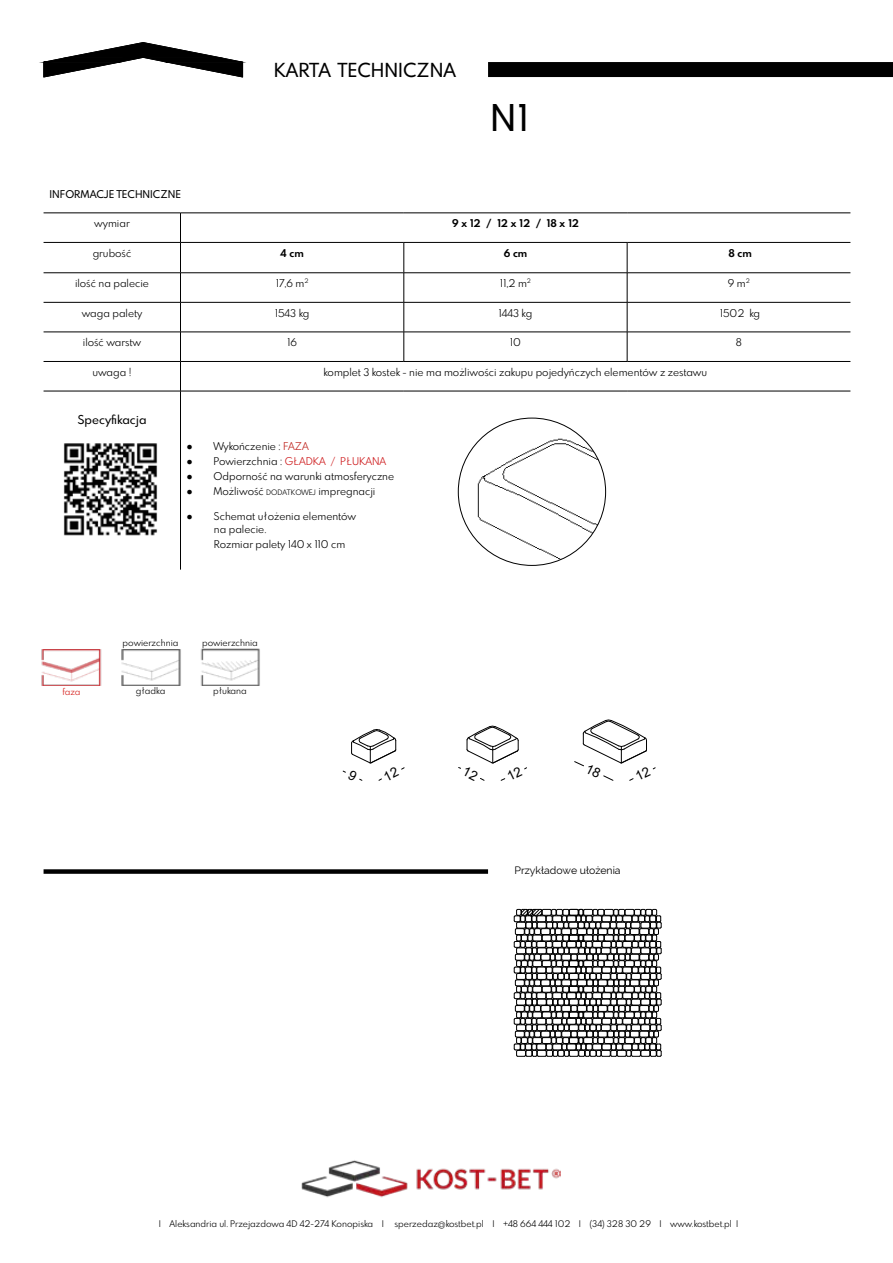
<style>
.page{position:relative;width:893px;height:1263px;background:#fff}
.page>*{position:absolute;margin:0;border:0;box-sizing:border-box;transform-origin:0 0}
.t1{font:500 36px "Spartan MB";color:#000}
.t2{font:500 18.9px "Spartan MB";color:#000}
.t3{font:500 12px "Spartan MB";color:#000}
.t4{font:10.5px/12.6px "Spartan MB";color:#000}
.t5{font:10.5px "Spartan MB";color:#cd1719}
.t6{font:700 10.5px "Spartan MB";color:#000}
.t7{font:500 10.5px "Spartan MB";color:#000}
.t8{font:10.5px "Raleway";color:#000}
.t9{font:9px "Spartan MB";color:#000}
.t10{font:9px "Spartan MB";color:#d41814}
.s1{font-family:"Arial"}
.s2{color:#be201a}
.s3{font-family:"Arial";color:#000}
.s4{color:#000}
.s5{font-size:7.35px}
</style>
<div class="page">
<img style="left:458px;top:418px;width:148px;height:147px;border-radius:74px">
<img style="left:301px;top:1160px;width:260px;height:38px">
<hr style="left:44px;top:213px;width:136px;height:1px;background:#000">
<hr style="left:180px;top:213px;width:224px;height:1px;background:#000">
<svg style="left:180px;top:214px;width:1px;height:28px"></svg>
<hr style="left:404px;top:213px;width:223px;height:1px;background:#000">
<hr style="left:627px;top:213px;width:223px;height:1px;background:#000">
<hr style="left:44px;top:242px;width:136px;height:1px;background:#000">
<hr style="left:180px;top:242px;width:224px;height:1px;background:#000">
<hr style="left:180px;top:243px;width:1px;height:30px;background:#000">
<hr style="left:404px;top:242px;width:223px;height:1px;background:#000">
<hr style="left:404px;top:243px;width:1px;height:30px;background:#000">
<hr style="left:627px;top:242px;width:223px;height:1px;background:#000">
<hr style="left:627px;top:243px;width:1px;height:30px;background:#000">
<hr style="left:44px;top:272px;width:136px;height:1px;background:#000">
<hr style="left:180px;top:272px;width:224px;height:1px;background:#000">
<svg style="left:180px;top:273px;width:1px;height:29px"></svg>
<hr style="left:404px;top:272px;width:223px;height:1px;background:#000">
<svg style="left:404px;top:273px;width:1px;height:29px"></svg>
<hr style="left:627px;top:272px;width:223px;height:1px;background:#000">
<svg style="left:627px;top:273px;width:1px;height:29px"></svg>
<hr style="left:44px;top:302px;width:136px;height:1px;background:#000">
<hr style="left:180px;top:302px;width:224px;height:1px;background:#000">
<hr style="left:180px;top:302px;width:1px;height:30px;background:#000">
<hr style="left:404px;top:302px;width:223px;height:1px;background:#000">
<hr style="left:404px;top:302px;width:1px;height:30px;background:#000">
<hr style="left:627px;top:302px;width:223px;height:1px;background:#000">
<hr style="left:627px;top:302px;width:1px;height:30px;background:#000">
<hr style="left:44px;top:332px;width:136px;height:1px;background:#000">
<hr style="left:180px;top:332px;width:224px;height:1px;background:#000">
<hr style="left:404px;top:332px;width:223px;height:1px;background:#000">
<svg style="left:404px;top:332px;width:1px;height:29px"></svg>
<hr style="left:627px;top:332px;width:223px;height:1px;background:#000">
<svg style="left:627px;top:332px;width:1px;height:29px"></svg>
<hr style="left:44px;top:361px;width:136px;height:1px;background:#000">
<hr style="left:180px;top:361px;width:224px;height:1px;background:#000">
<svg style="left:180px;top:332px;width:1px;height:59px"></svg>
<hr style="left:404px;top:361px;width:223px;height:1px;background:#000">
<hr style="left:627px;top:361px;width:223px;height:1px;background:#000">
<hr style="left:44px;top:391px;width:136px;height:1px;background:#000">
<hr style="left:180px;top:391px;width:224px;height:1px;background:#000">
<hr style="left:180px;top:391px;width:1px;height:179px;background:#000">
<hr style="left:404px;top:391px;width:223px;height:1px;background:#000">
<hr style="left:627px;top:391px;width:223px;height:1px;background:#000">
<div style="left:44px;top:869px;width:444px;height:5px;background:#000"></div>
<svg style="left:43px;top:42px;width:200px;height:36px"></svg>
<div style="left:488px;top:62px;width:405px;height:15px;background:#000"></div>
<img style="left:121px;top:649px;width:60px;height:37px">
<img style="left:200px;top:649px;width:60px;height:37px">
<img style="left:63px;top:443px;width:95px;height:93px">
<img style="left:41px;top:649px;width:61px;height:37px">
<svg style="left:514px;top:909px;width:148px;height:148px"></svg>
<svg style="left:343px;top:729px;width:61px;height:52px"></svg>
<svg style="left:458px;top:725px;width:69px;height:56px"></svg>
<svg style="left:574px;top:719px;width:81px;height:62px"></svg>
<h2 class="t2" style="left:274px;top:57px;width:184px">KARTA TECHNICZNA</h2>
<h1 class="t1" style="left:490px;top:93px;width:40px">N1</h1>
<p class="t7" style="left:50px;top:186px;width:133px">INFORMACJE TECHNICZNE</p>
<p class="t4" style="left:94px;top:217px;width:37px">wymiar</p>
<p class="t6" style="left:452px;top:216px;width:128px">9 x 12 / 12 x 12 / 18 x 12</p>
<p class="t4" style="left:93px;top:246px;width:40px">grubość</p>
<p class="t6" style="left:281px;top:245px;width:25px">4 cm</p>
<p class="t6" style="left:504px;top:245px;width:25px">6 cm</p>
<p class="t6" style="left:728px;top:245px;width:25px">8 cm</p>
<p class="t4" style="left:75px;top:276px;width:75px">ilość na palecie</p>
<p class="t4" style="left:276px;top:276px;width:34px">17,6 m<sup>2</sup></p>
<p class="t4" style="left:500px;top:276px;width:33px">11,2 m<sup>2</sup></p>
<p class="t4" style="left:728px;top:276px;width:24px">9 m<sup>2</sup></p>
<p class="t4" style="left:82px;top:306px;width:62px">waga palety</p>
<p class="t4" style="left:275px;top:306px;width:36px">1543 kg</p>
<p class="t4" style="left:499px;top:306px;width:35px">1443 kg</p>
<p class="t4" style="left:720px;top:306px;width:42px">1502 kg</p>
<p class="t4" style="left:83px;top:336px;width:60px">ilość warstw</p>
<p class="t4" style="left:287px;top:336px;width:11px">16</p>
<p class="t4" style="left:510px;top:336px;width:12px">10</p>
<p class="t4" style="left:736px;top:336px;width:8px">8</p>
<p class="t4" style="left:92px;top:365px;width:41px">uwaga !</p>
<p class="t4" style="left:324px;top:365px;width:385px">komplet 3 kostek - nie ma możliwości zakupu pojedyńczych elementów z zestawu</p>
<p class="t3" style="left:77px;top:412px;width:71px">Specyfikacja</p>
<p class="t4" style="left:186px;top:440px;width:124px"><span class="s1">●</span> Wykończenie : <span class="s2">FAZA</span></p>
<p class="t5" style="left:186px;top:454px;width:201px"><span class="s3">●</span> <span class="s4">Powierzchnia :</span> GŁADKA / PŁUKANA</p>
<p class="t4" style="left:186px;top:470px;width:209px"><span class="s1">●</span> Odporność na warunki atmosferyczne</p>
<p class="t4" style="left:186px;top:485px;width:190px"><span class="s1">●</span> Możliwość <span class="s5">DODATKOWEJ</span> impregnacji</p>
<p class="t4" style="left:214px;top:510px;width:144px;text-indent:-27px"><span class="s1">●</span> Schemat ułożenia elementów na palecie.</p>
<p class="t4" style="left:214px;top:538px;width:133px">Rozmiar palety 140 x 110 cm</p>
<p class="t9" style="left:123px;top:637px;width:57px">powierzchnia</p>
<p class="t10" style="left:62px;top:685px;width:20px">faza</p>
<p class="t9" style="left:136px;top:685px;width:31px">gładka</p>
<p class="t9" style="left:202px;top:637px;width:57px">powierzchnia</p>
<p class="t9" style="left:213px;top:685px;width:35px">płukana</p>
<p class="t8" style="left:515px;top:864px;width:108px">Przykładowe ułożenia</p>
<p class="t9" style="left:159px;top:1217px;width:581px">I Aleksandria ul. Przejazdowa 4D 42-274 Konopiska I sperzedaz@kostbet.pl I +48 664 444 102 I (34) 328 30 29 I www.kostbet.pl I</p>
</div>
